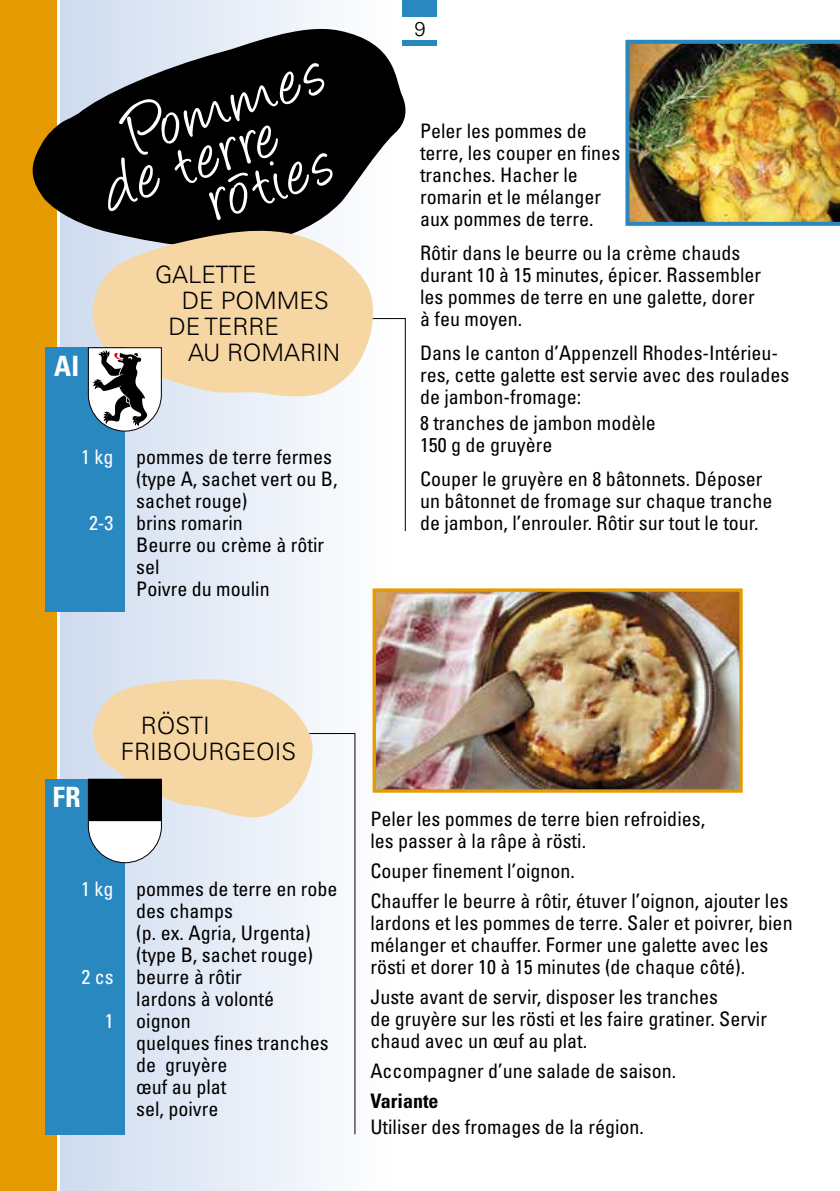
<style>
.page{position:relative;width:840px;height:1191px;background:#fff}
.page>*{position:absolute;margin:0;border:0;box-sizing:border-box;transform-origin:0 0}
.t1{font:76px "Angelina";color:#fff}
.t2{font:700 condensed 28px "Univers";color:#fff}
.t3{font:300 24px/26px "Univers";color:#000}
.t4{font:condensed 20px/22px "Univers";color:#000}
.t5{font:700 condensed 20px "Univers";color:#000}
.t6{font:300 20px "Univers";color:#000}
.s1{color:#fff}
</style>
<div class="page">
<div style="left:61px;top:0;width:336px;height:1191px;background:linear-gradient(to right,#cddbef,#fff)"></div>
<div style="left:403px;top:0;width:34px;height:45px;background:#2a88c1"></div>
<div style="left:397px;top:17px;width:45px;height:23px;background:#fff"></div>
<img style="left:376px;top:592px;width:362px;height:196px">
<div style="left:372px;top:588px;width:370px;height:204px;border:3px solid #e49a00"></div>
<svg style="left:291px;top:317px;width:115px;height:215px"></svg>
<svg style="left:241px;top:732px;width:115px;height:403px"></svg>
<div style="left:0;top:0;width:57px;height:1191px;background:#e49a00"></div>
<svg style="left:32px;top:22px;width:376px;height:237px;fill:#000"></svg>
<svg style="left:89px;top:225px;width:286px;height:173px;background:#e7cfa9"></svg>
<div style="left:45px;top:347px;width:80px;height:265px;background:#2a88c1"></div>
<div style="left:45px;top:779px;width:80px;height:355px;background:#2a88c1"></div>
<svg style="left:87px;top:347px;width:75px;height:85px"></svg>
<svg style="left:87px;top:677px;width:227px;height:186px;background:#eddec4"></svg>
<div style="left:88px;top:779px;width:73px;height:42px;background:#000"></div>
<img style="left:625px;top:40px;width:214px;height:186px">
<h1 class="t1" style="left:117px;top:106px;width:207px;rotate:-19deg">Pommes</h1>
<h1 class="t1" style="left:94px;top:161px;width:183px;rotate:-19deg">de terre</h1>
<h1 class="t1" style="left:201px;top:171px;width:127px;rotate:-19deg">ro-ties</h1>
<h2 class="t2" style="left:54px;top:348px;width:26px">AI</h2>
<p class="t3" style="left:155px;top:261px;width:103px">GALETTE</p>
<p class="t3" style="left:182px;top:287px;width:148px">DE POMMES</p>
<p class="t3" style="left:168px;top:313px;width:112px">DE TERRE</p>
<p class="t3" style="left:188px;top:339px;width:153px">AU ROMARIN</p>
<p class="t4" style="left:81px;top:445px;width:252px"><span class="s1">1 kg</span> pommes de terre fermes</p>
<p class="t4" style="left:136px;top:467px;width:203px">(type A, sachet vert ou B,</p>
<p class="t4" style="left:136px;top:489px;width:113px">sachet rouge)</p>
<p class="t4" style="left:89px;top:511px;width:155px"><span class="s1">2-3</span> brins romarin</p>
<p class="t4" style="left:136px;top:533px;width:189px">Beurre ou crème à rôtir</p>
<p class="t4" style="left:136px;top:555px;width:25px">sel</p>
<p class="t4" style="left:136px;top:577px;width:135px">Poivre du moulin</p>
<p class="t6" style="left:414px;top:16px;width:13px">9</p>
<p class="t4" style="left:420px;top:120px;width:201px">Peler les pommes de terre, les couper en fines tranches. Hacher le romarin et le mélanger aux pommes de terre.</p>
<p class="t4" style="left:420px;top:242px;width:342px">Rôtir dans le beurre ou la crème chauds durant 10 à 15 minutes, épicer. Rassembler les pommes de terre en une galette, dorer à feu moyen.</p>
<p class="t4" style="left:420px;top:342px;width:370px">Dans le canton d’Appenzell Rhodes-Intérieu&shy;res, cette galette est servie avec des roulades de jambon-fromage:</p>
<p class="t4" style="left:420px;top:412px;width:237px">8 tranches de jambon modèle<br>150 g de gruyère</p>
<p class="t4" style="left:420px;top:468px;width:354px">Couper le gruyère en 8 bâtonnets. Déposer un bâtonnet de fromage sur chaque tranche de jambon, l’enrouler. Rôtir sur tout le tour.</p>
<h2 class="t2" style="left:53px;top:780px;width:29px">FR</h2>
<p class="t3" style="left:121px;top:713px;width:177px;text-indent:20px">RÖSTI<br>FRIBOURGEOIS</p>
<p class="t4" style="left:81px;top:878px;width:257px"><span class="s1">1 kg</span> pommes de terre en robe</p>
<p class="t4" style="left:136px;top:900px;width:98px">des champs</p>
<p class="t4" style="left:136px;top:922px;width:176px">(p. ex. Agria, Urgenta)</p>
<p class="t4" style="left:136px;top:944px;width:178px">(type B, sachet rouge)</p>
<p class="t4" style="left:81px;top:966px;width:162px"><span class="s1">2 cs</span> beurre à rôtir</p>
<p class="t4" style="left:136px;top:988px;width:139px">lardons à volonté</p>
<p class="t4" style="left:105px;top:1010px;width:87px"><span class="s1">1</span> oignon</p>
<p class="t4" style="left:136px;top:1032px;width:194px">quelques fines tranches</p>
<p class="t4" style="left:136px;top:1054px;width:93px">de gruyère</p>
<p class="t4" style="left:136px;top:1076px;width:92px">œuf au plat</p>
<p class="t4" style="left:136px;top:1098px;width:84px">sel, poivre</p>
<p class="t4" style="left:370px;top:807px;width:336px">Peler les pommes de terre bien refroidies, les passer à la râpe à rösti.</p>
<p class="t4" style="left:370px;top:855px;width:419px;line-height:30px">Couper finement l’oignon.<br>Chauffer le beurre à rôtir, étuver l’oignon, ajouter les</p>
<p class="t4" style="left:370px;top:911px;width:423px">lardons et les pommes de terre. Saler et poivrer, bien mélanger et chauffer. Former une galette avec les rösti et dorer 10 à 15 minutes (de chaque côté).</p>
<p class="t4" style="left:370px;top:985px;width:398px">Juste avant de servir, disposer les tranches<br>de gruyère sur les rösti et les faire gratiner. Servir chaud avec un œuf au plat.</p>
<p class="t4" style="left:370px;top:1059px;width:307px">Accompagner d’une salade de saison.</p>
<p class="t5" style="left:370px;top:1088px;width:70px">Variante</p>
<p class="t4" style="left:370px;top:1115px;width:275px">Utiliser des fromages de la région.</p>
</div>
